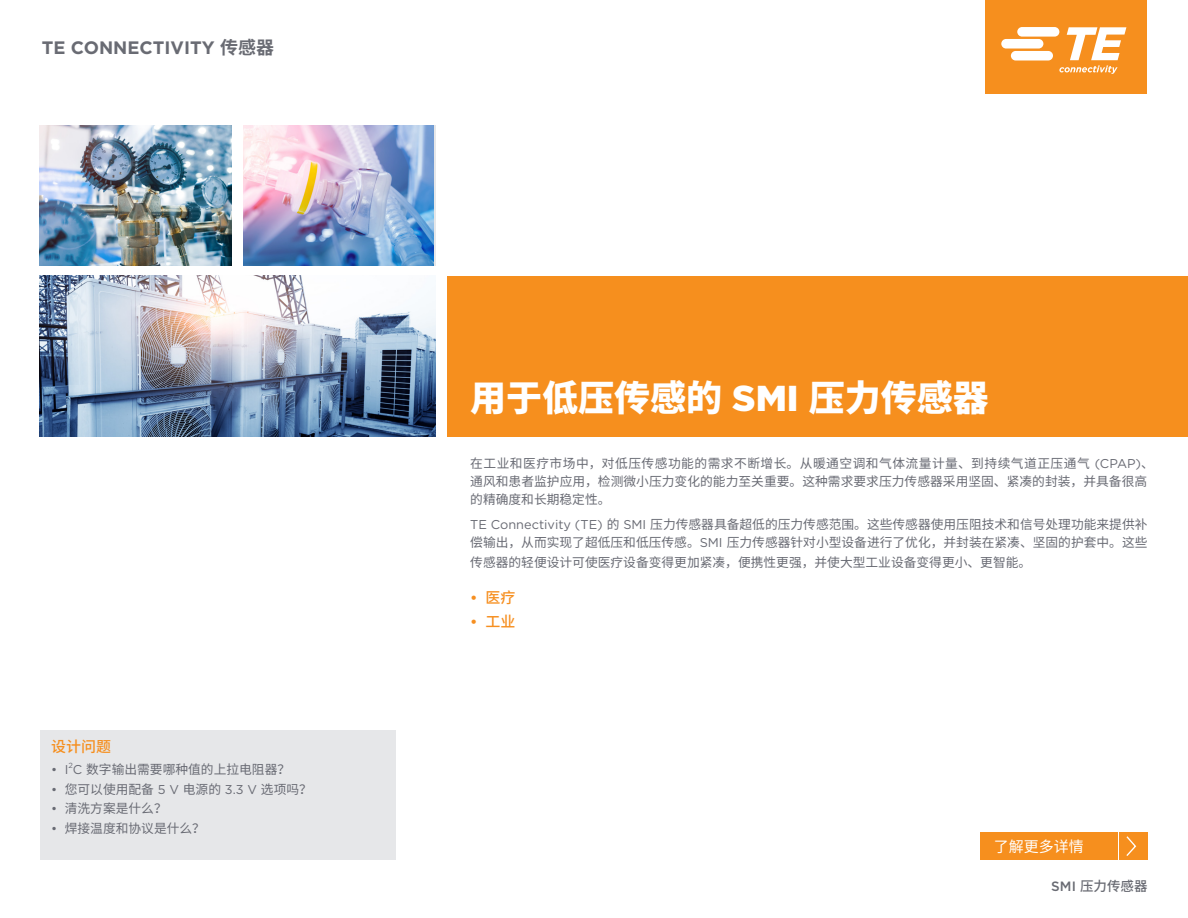
<style>
.page{position:relative;width:1188px;height:918px;background:#fff}
.page>*{position:absolute;margin:0;border:0;box-sizing:border-box;transform-origin:0 0}
.t1{font:900 36px "Noto Sans CJ Ksc";color:#fff}
.t2{font:700 18px "Gotham";color:#696b73}
.t3{font:500 15px "Noto Sans CJ Ksc";color:#f68f20}
.Copy_Bullet{font:15px "Noto Sans CJ Ksc";color:#fff}
.Copy-Subhead{font:500 15px "Noto Sans CJ Ksc";color:#f68f1e}
.t4{font:500 13.5px "Noto Sans CJ Ksc";color:#696b73}
.t5{font:12.75px/18px "Noto Sans CJ Ksc";color:#686a73}
.t6{font:7.5px "Gotham";color:#686a73}
.s1{font-family:"Noto Sans CJ Ksc"}
.s2{font-family:"Gotham"}
</style>
<div class="page">
<img style="left:40px;top:125px;width:192px;height:140px">
<img style="left:40px;top:275px;width:395px;height:161px">
<img style="left:243px;top:125px;width:190px;height:140px">
<div style="left:447px;top:276px;width:741px;height:160px;background:#f68f1e"></div>
<div style="left:986px;top:0;width:162px;height:94px;background:#f68f1e"></div>
<svg style="left:1001px;top:27px;width:125px;height:47px"></svg>
<div style="left:40px;top:730px;width:356px;height:130px;background:#e6e7e9"></div>
<div style="left:980px;top:832px;width:168px;height:28px;background:#f68f1e"></div>
<svg style="left:1126px;top:836px;width:11px;height:20px"></svg>
<svg style="left:1118px;top:832px;width:1px;height:28px"></svg>
<h2 class="t2" style="left:42px;top:35px;width:234px">TE CONNECTIVITY <span class="s1">传感器</span></h2>
<p class="Copy-Subhead" style="left:51px;top:738px;width:61px">设计问题</p>
<p class="t5" style="left:51px;top:761px;width:240px"><span class="s2">• I C</span> 数字输出需要哪种值的上拉电阻器？</p>
<p class="t6" style="left:69px;top:760px;width:6px">2</p>
<p class="t5" style="left:51px;top:780px;width:262px"><span class="s2">•</span> 您可以使用配备 <span class="s2">5 V</span> 电源的 <span class="s2">3.3 V</span> 选项吗？</p>
<p class="t5" style="left:51px;top:800px;width:117px"><span class="s2">•</span> 清洗方案是什么？</p>
<p class="t5" style="left:51px;top:820px;width:155px"><span class="s2">•</span> 焊接温度和协议是什么？</p>
<h1 class="t1" style="left:470px;top:378px;width:520px">用于低压传感的 <span class="s2">SMI</span> 压力传感器</h1>
<p class="t5" style="left:470px;top:455px;width:685px">在工业和医疗市场中，对低压传感功能的需求不断增长。从暖通空调和气体流量计量、到持续气道正压通气 <span class="s2">(CPAP)</span>、通风和患者监护应用，检测微小压力变化的能力至关重要。这种需求要求压力传感器采用坚固、紧凑的封装，并具备很高的精确度和长期稳定性。</p>
<p class="t5" style="left:470px;top:516px;width:679px"><span class="s2">TE Connectivity (TE)</span> 的 <span class="s2">SMI</span> 压力传感器具备超低的压力传感范围。这些传感器使用压阻技术和信号处理功能来提供补偿输出，从而实现了超低压和低压传感。<span class="s2">SMI</span> 压力传感器针对小型设备进行了优化，并封装在紧凑、坚固的护套中。这些</p>
<p class="t5" style="left:470px;top:553px;width:562px">传感器的轻便设计可使医疗设备变得更加紧凑，便携性更强，并使大型工业设备变得更小、更智能。</p>
<p class="t3" style="left:470px;top:589px;width:47px"><span class="s2">•</span> 医疗</p>
<p class="t3" style="left:470px;top:613px;width:47px"><span class="s2">•</span> 工业</p>
<p class="Copy_Bullet" style="left:994px;top:838px;width:91px">了解更多详情</p>
<p class="t4" style="left:1051px;top:878px;width:98px"><span class="s2">SMI</span> 压力传感器</p>
</div>
